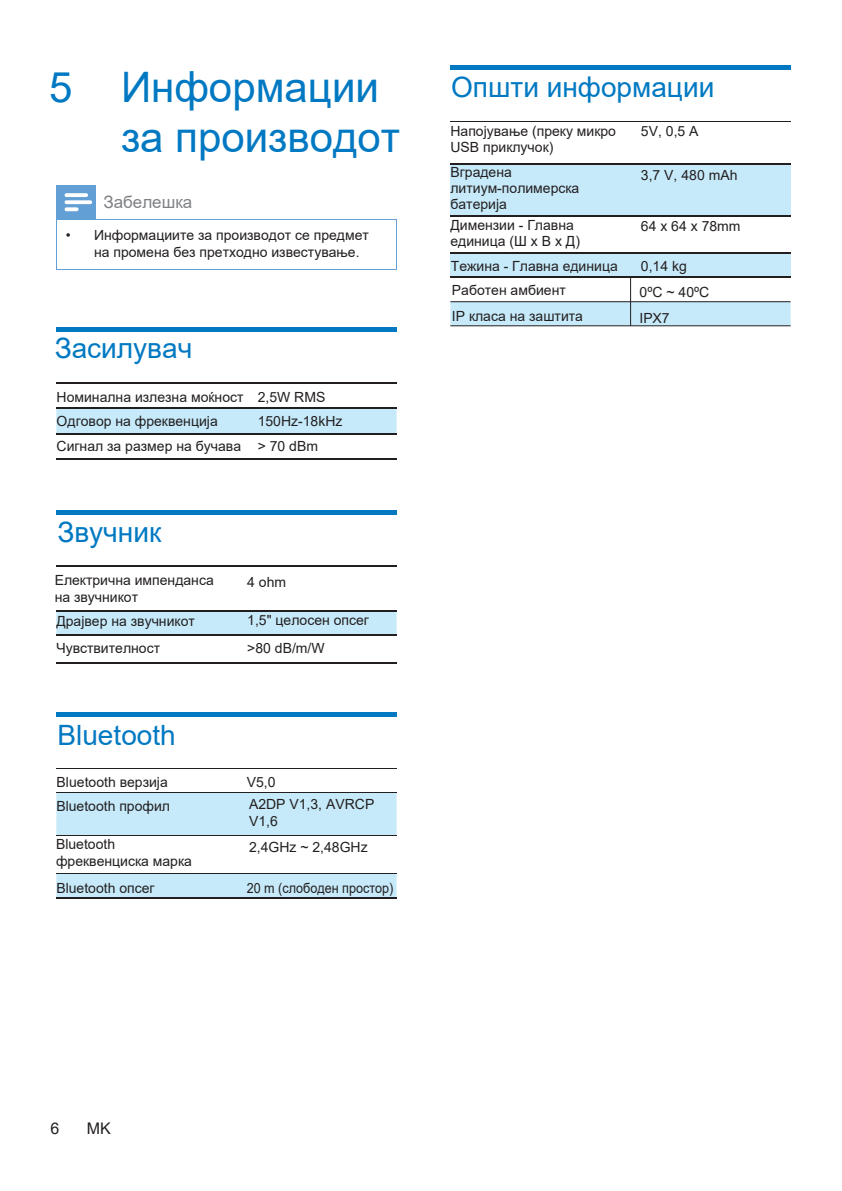
<style>
.page{position:relative;width:842px;height:1191px;background:#fff}
.page>*{position:absolute;margin:0;border:0;box-sizing:border-box;transform-origin:0 0}
.t1{font:42px/50.4px "Arial";color:#0079c2}
.t2{font:28px "Arial";color:#0079c2}
.t3{font:17px "Arial";color:#808285}
.t4{font:16px "Arial";color:#231f20}
.t5{font:14px/16px "Arial";color:#231f20}
.t6{font:14px "Arial";color:#231f20;scale:.9 1}
</style>
<div class="page">
<hr style="left:56px;top:328px;width:341px;height:4px;background:#0079c2">
<hr style="left:56px;top:510px;width:341px;height:4px;background:#0079c2">
<hr style="left:56px;top:713px;width:341px;height:4px;background:#0079c2">
<div style="left:57px;top:185px;width:38px;height:34px;background:#629fd5"></div>
<hr style="left:56px;top:219px;width:1px;height:50px;background:#629fd5">
<hr style="left:397px;top:219px;width:1px;height:50px;background:#629fd5">
<hr style="left:56px;top:269px;width:39px;height:1px;background:#629fd5">
<hr style="left:95px;top:269px;width:302px;height:1px;background:#629fd5">
<hr style="left:56px;top:185px;width:1px;height:34px;background:#629fd5">
<hr style="left:95px;top:185px;width:1px;height:34px;background:#629fd5">
<hr style="left:95px;top:219px;width:302px;height:1px;background:#629fd5">
<svg style="left:65px;top:193px;width:27px;height:18px"></svg>
<svg style="left:56px;top:408px;width:341px;height:27px;background:#b9dae9"></svg>
<hr style="left:56px;top:383px;width:209px;height:1px;background:#231f20">
<hr style="left:265px;top:383px;width:132px;height:1px;background:#231f20">
<hr style="left:56px;top:407px;width:209px;height:1px;background:#231f20">
<hr style="left:265px;top:407px;width:132px;height:1px;background:#231f20">
<hr style="left:56px;top:433px;width:209px;height:1px;background:#231f20">
<hr style="left:265px;top:433px;width:132px;height:1px;background:#231f20">
<hr style="left:56px;top:458px;width:209px;height:1px;background:#231f20">
<hr style="left:265px;top:458px;width:132px;height:1px;background:#231f20">
<div style="left:56px;top:611px;width:341px;height:23px;background:#c6eafa"></div>
<hr style="left:56px;top:565px;width:181px;height:1px;background:#231f20">
<hr style="left:237px;top:565px;width:160px;height:1px;background:#231f20">
<hr style="left:56px;top:610px;width:181px;height:1px;background:#231f20">
<hr style="left:237px;top:610px;width:160px;height:1px;background:#231f20">
<hr style="left:56px;top:634px;width:181px;height:1px;background:#231f20">
<hr style="left:237px;top:634px;width:160px;height:1px;background:#231f20">
<hr style="left:56px;top:662px;width:181px;height:1px;background:#231f20">
<hr style="left:237px;top:662px;width:160px;height:1px;background:#231f20">
<svg style="left:56px;top:793px;width:341px;height:105px"></svg>
<hr style="left:56px;top:768px;width:181px;height:1px;background:#231f20">
<hr style="left:237px;top:768px;width:160px;height:1px;background:#231f20">
<hr style="left:56px;top:792px;width:181px;height:1px;background:#231f20">
<hr style="left:237px;top:792px;width:160px;height:1px;background:#231f20">
<hr style="left:56px;top:835px;width:181px;height:1px;background:#231f20">
<hr style="left:237px;top:835px;width:160px;height:1px;background:#231f20">
<hr style="left:56px;top:873px;width:181px;height:1px;background:#231f20">
<hr style="left:237px;top:873px;width:160px;height:1px;background:#231f20">
<hr style="left:56px;top:898px;width:181px;height:1px;background:#231f20">
<hr style="left:237px;top:898px;width:160px;height:1px;background:#231f20">
<hr style="left:450px;top:66px;width:341px;height:4px;background:#0079c2">
<div style="left:631px;top:253px;width:160px;height:24px;background:#c6eafa"></div>
<div style="left:450px;top:253px;width:181px;height:24px;background:#c6eafa"></div>
<div style="left:631px;top:164px;width:160px;height:51px;background:#c6eafa"></div>
<div style="left:450px;top:164px;width:181px;height:51px;background:#c6eafa"></div>
<hr style="left:450px;top:121px;width:181px;height:1px;background:#231f20">
<hr style="left:631px;top:121px;width:160px;height:1px;background:#231f20">
<hr style="left:450px;top:163px;width:181px;height:1px;background:#231f20">
<hr style="left:631px;top:163px;width:160px;height:1px;background:#231f20">
<hr style="left:450px;top:216px;width:181px;height:1px;background:#231f20">
<hr style="left:631px;top:216px;width:160px;height:1px;background:#231f20">
<hr style="left:450px;top:252px;width:181px;height:1px;background:#231f20">
<hr style="left:631px;top:252px;width:160px;height:1px;background:#231f20">
<hr style="left:450px;top:277px;width:181px;height:1px;background:#231f20">
<hr style="left:631px;top:277px;width:160px;height:1px;background:#231f20">
<div style="left:450px;top:302px;width:341px;height:23px;background:#c6eafa"></div>
<hr style="left:450px;top:325px;width:184px;height:1px;background:#231f20">
<hr style="left:450px;top:301px;width:184px;height:1px;background:#231f20">
<hr style="left:634px;top:325px;width:157px;height:1px;background:#231f20">
<hr style="left:634px;top:301px;width:157px;height:1px;background:#231f20">
<hr style="left:630px;top:277px;width:1px;height:49px;background:#231f20">
<h1 class="t1" style="left:121px;top:62px;width:281px;text-indent:-72px">5 Информации за производот</h1>
<p class="t3" style="left:103px;top:190px;width:90px">Забелешка</p>
<p class="t5" style="left:94px;top:226px;width:276px;line-height:17px;text-indent:-28px">• Информациите за производот се предмет на промена без претходно известување.</p>
<h2 class="t2" style="left:55px;top:329px;width:139px">Засилувач</h2>
<p class="t5" style="left:57px;top:389px;width:188px">Номинална излезна моќност</p>
<p class="t5" style="left:57px;top:413px;width:163px">Одговор на фреквенција</p>
<p class="t5" style="left:258px;top:389px;width:69px">2,5W RMS</p>
<p class="t5" style="left:258px;top:413px;width:86px">150Hz-18kHz</p>
<p class="t5" style="left:57px;top:438px;width:263px">Сигнал за размер на бучава &gt; 70 dBm</p>
<h2 class="t2" style="left:58px;top:512px;width:105px">Звучник</h2>
<p class="t5" style="left:55px;top:572px;width:161px;line-height:16.8px">Електрична импенданса на звучникот</p>
<p class="t5" style="left:247px;top:573px;width:40px">4 ohm</p>
<p class="t5" style="left:56px;top:613px;width:140px">Драјвер на звучникот</p>
<p class="t5" style="left:247px;top:612px;width:123px">1,5" целосен опсег</p>
<p class="t5" style="left:56px;top:640px;width:105px">Чувствителност</p>
<p class="t5" style="left:247px;top:640px;width:79px">&gt;80 dB/m/W</p>
<h2 class="t2" style="left:58px;top:715px;width:120px">Bluetooth</h2>
<p class="t5" style="left:57px;top:774px;width:113px">Bluetooth верзија</p>
<p class="t5" style="left:247px;top:774px;width:30px">V5,0</p>
<p class="t5" style="left:56px;top:798px;width:115px">Bluetooth профил</p>
<p class="t5" style="left:249px;top:796px;width:127px;line-height:16.8px">A2DP V1,3, AVRCP<br>V1,6</p>
<p class="t5" style="left:56px;top:836px;width:61px">Bluetooth</p>
<p class="t5" style="left:249px;top:839px;width:120px">2,4GHz ~ 2,48GHz</p>
<p class="t5" style="left:56px;top:847px;width:137px;line-height:26.8px">фреквенциска марка<br>Bluetooth опсег</p>
<p class="t6" style="left:247px;top:878px;width:164px">20 m (слободен простор)</p>
<h2 class="t2" style="left:451px;top:68px;width:265px">Општи информации</h2>
<p class="t5" style="left:450px;top:123px;width:167px">Напојување (преку микро</p>
<p class="t5" style="left:641px;top:123px;width:59px">5V, 0,5 A</p>
<p class="t5" style="left:450px;top:139px;width:105px">USB приклучок)</p>
<p class="t5" style="left:450px;top:164px;width:63px">Вградена</p>
<p class="t5" style="left:641px;top:167px;width:98px">3,7 V, 480 mAh</p>
<p class="t5" style="left:450px;top:180px;width:130px">литиум-полимерска батерија</p>
<p class="t5" style="left:641px;top:218px;width:101px">64 x 64 x 78mm</p>
<p class="t5" style="left:450px;top:217px;width:131px">Димензии - Главна единица (Ш x В x Д)</p>
<p class="t5" style="left:451px;top:258px;width:168px">Тежина - Главна единица</p>
<p class="t5" style="left:641px;top:258px;width:47px">0,14 kg</p>
<p class="t5" style="left:452px;top:282px;width:115px">Работен амбиент</p>
<p class="t5" style="left:640px;top:283px;width:71px">0ºC ~ 40ºC</p>
<p class="t5" style="left:452px;top:308px;width:133px">IP класа на заштита</p>
<p class="t5" style="left:640px;top:309px;width:32px">IPX7</p>
<p class="t4" style="left:51px;top:1117px;width:10px">6</p>
<p class="t4" style="left:87px;top:1117px;width:25px">MK</p>
</div>
